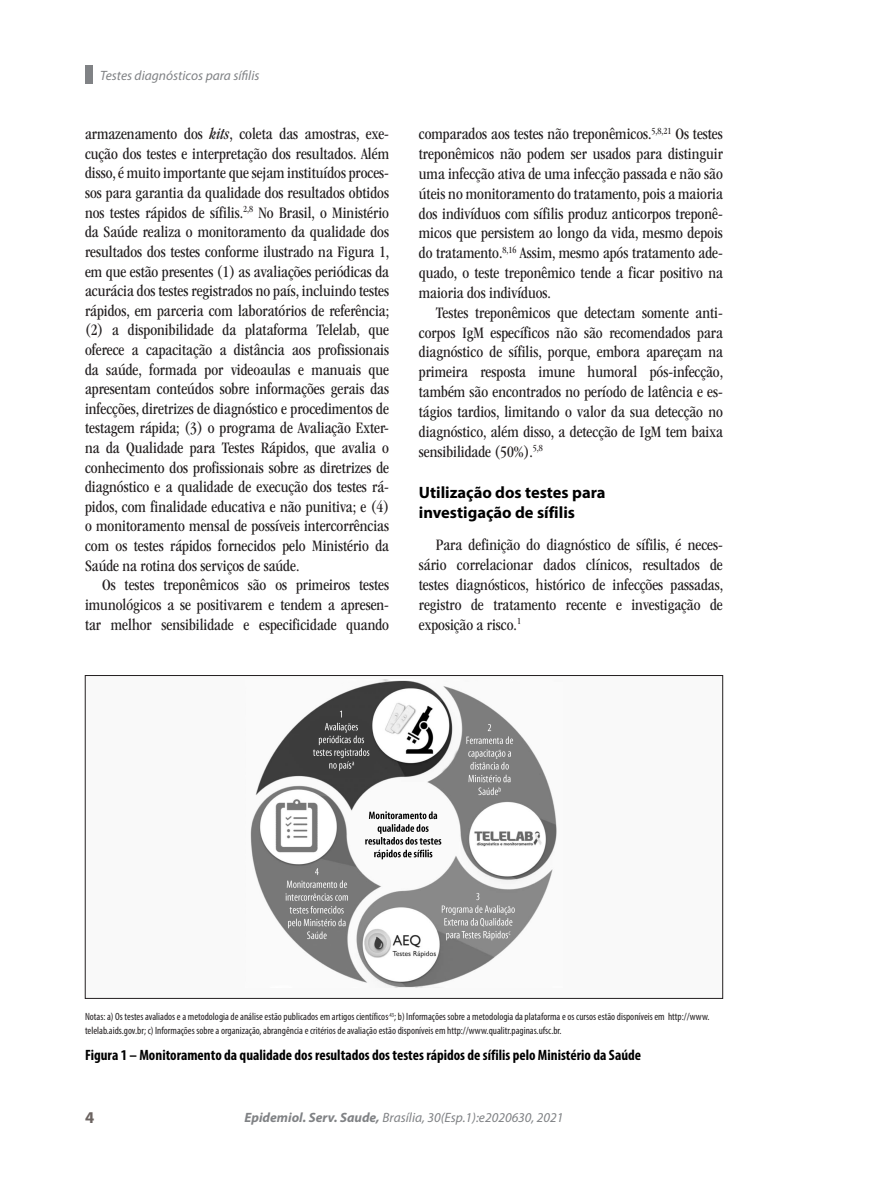
<style>
.page{position:relative;width:893px;height:1191px;background:#fff}
.page>*{position:absolute;margin:0;border:0;box-sizing:border-box;transform-origin:0 0}
.texto_nor{font:condensed 16.5px/19.6px "ITC Garamond Std";color:#231f20;text-align:justify}
.subtitulo{font:700 16.5px/19.8px "Myriad Pro";color:#000}
.t1{font:700 16.5px "Myriad Pro";color:#6b6360}
.titulo_tab_fig{font:700 condensed 15px "Myriad Pro";color:#000}
.t2{font:italic 13.5px "Myriad Pro";color:#808285}
.legenda_esq{font:condensed 10.5px/13.5px "Myriad Pro";color:#231f20}
.s1{font-style:italic}
.s2{font-weight:700}
</style>
<div class="page">
<div style="left:85px;top:65px;width:8px;height:19px;background:#808285"></div>
<div style="left:85px;top:675px;width:638px;height:323px;background:#f9f9f9"></div>
<img style="left:250px;top:679px;width:307px;height:308px">
<p class="t2" style="left:100px;top:67px;width:161px">Testes diagnósticos para sífilis</p>
<p class="texto_nor" style="left:85px;top:124px;width:306px">armazenamento dos <span class="s1">kits</span>, coleta das amostras, exe&shy;cução dos testes e interpretação dos resultados. Além disso, é muito importante que sejam instituídos proces&shy;sos para garantia da qualidade dos resultados obtidos nos testes rápidos de sífilis.<sup>2,8</sup> No Brasil, o Ministério da Saúde realiza o monitoramento da qualidade dos resultados dos testes conforme ilustrado na Figura 1, em que estão presentes (1) as avaliações periódicas da acurácia dos testes registrados no país, incluindo testes rápidos, em parceria com laboratórios de referência; (2) a disponibilidade da plataforma Telelab, que oferece a capacitação a distância aos profissionais da saúde, formada por videoaulas e manuais que apresentam conteúdos sobre informações gerais das infecções, diretrizes de diagnóstico e procedimentos de testagem rápida; (3) o programa de Avaliação Exter&shy;na da Qualidade para Testes Rápidos, que avalia o conhecimento dos profissionais sobre as diretrizes de diagnóstico e a qualidade de execução dos testes rá&shy;pidos, com finalidade educativa e não punitiva; e (4) o monitoramento mensal de possíveis intercorrências com os testes rápidos fornecidos pelo Ministério da Saúde na rotina dos serviços de saúde.</p>
<p class="texto_nor" style="left:85px;top:575px;width:306px;text-indent:17px">Os testes treponêmicos são os primeiros testes imunológicos a se positivarem e tendem a apresen&shy;tar melhor sensibilidade e especificidade quando</p>
<p class="texto_nor" style="left:419px;top:124px;width:306px">comparados aos testes não treponêmicos.<sup>5,8,21</sup> Os testes treponêmicos não podem ser usados para distinguir uma infecção ativa de uma infecção passada e não são úteis no monitoramento do tratamento, pois a maioria dos indivíduos com sífilis produz anticorpos treponê&shy;micos que persistem ao longo da vida, mesmo depois do tratamento.<sup>8,16</sup> Assim, mesmo após tratamento ade&shy;quado, o teste treponêmico tende a ficar positivo na maioria dos indivíduos.</p>
<p class="texto_nor" style="left:419px;top:303px;width:306px;text-indent:17px">Testes treponêmicos que detectam somente anti&shy;corpos IgM específicos não são recomendados para diagnóstico de sífilis, porque, embora apareçam na primeira resposta imune humoral pós-infecção, também são encontrados no período de latência e es&shy;tágios tardios, limitando o valor da sua detecção no diagnóstico, além disso, a detecção de IgM tem baixa sensibilidade (50%).<sup>5,8</sup></p>
<p class="subtitulo" style="left:419px;top:482px;width:188px">Utilização dos testes para investigação de sífilis</p>
<p class="texto_nor" style="left:419px;top:535px;width:306px;text-indent:17px">Para definição do diagnóstico de sífilis, é neces&shy;sário correlacionar dados clínicos, resultados de testes diagnósticos, histórico de infecções passadas, registro de tratamento recente e investigação de exposição a risco.<sup>1</sup></p>
<p class="legenda_esq" style="left:85px;top:1009px;width:626px">Notas: a) Os testes avaliados e a metodologia de análise estão publicados em artigos científicos<sup>.43</sup>; b) Informações sobre a metodologia da plataforma e os cursos estão disponíveis em http://www. telelab.aids.gov.br; c) Informações sobre a organização, abrangência e critérios de avaliação estão disponíveis em http://www.qualitr.paginas.ufsc.br.</p>
<p class="titulo_tab_fig" style="left:85px;top:1045px;width:558px">Figura 1 – Monitoramento da qualidade dos resultados dos testes rápidos de sífilis pelo Ministério da Saúde</p>
<p class="t1" style="left:85px;top:1106px;width:11px">4</p>
<p class="t2" style="left:244px;top:1108px;width:320px"><span class="s2">Epidemiol. Serv. Saude,</span> Brasília, 30(Esp.1):e2020630, 2021</p>
</div>
